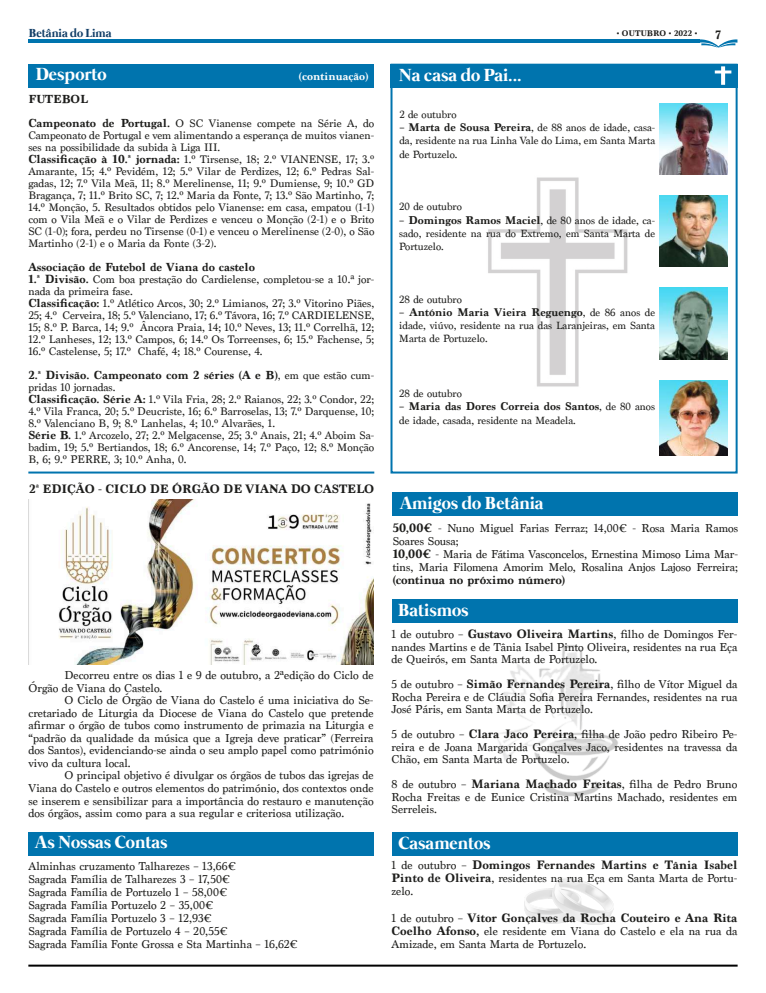
<style>
.page{position:relative;width:766px;height:993px;background:#fff}
.page>*{position:absolute;margin:0;border:0;box-sizing:border-box;transform-origin:0 0}
.t1{font:700 18px "Mermaid";color:#fff}
.t2{font:12px/12.5px "Marion";color:#1d1d1b;text-align:justify}
.t3{font:700 12px "Marion";color:#1d1d1b}
.t4{font:700 12px "Mermaid";color:#123e67}
.t5{font:11.5px/12px "Marion";color:#1d1d1b}
.t6{font:11px/13.2px "Marion";color:#1d1d1b;text-align:justify}
.t7{font:700 11px "Marion";color:#fff}
.t8{font:700 8px "Marion";color:#1d1d1b}
.s1{font-weight:700}
</style>
<div class="page">
<hr style="left:28px;top:39px;width:672px;height:4px;background:#0074ae">
<svg style="left:700px;top:39px;width:37px;height:9px"></svg>
<hr style="left:28px;top:964px;width:709px;height:2px;background:#000">
<img style="left:28px;top:499px;width:345px;height:165px">
<img style="left:496px;top:645px;width:122px;height:152px">
<img style="left:524px;top:878px;width:88px;height:46px">
<div style="left:390px;top:64px;width:347px;height:409px;border:2px solid #0074ae"></div>
<img style="left:488px;top:177px;width:140px;height:210px">
<div style="left:390px;top:64px;width:347px;height:23px;background:#0074ae"></div>
<svg style="left:721px;top:66px;width:4px;height:19px"></svg>
<hr style="left:714px;top:70px;width:17px;height:3px;background:#fff">
<div style="left:391px;top:598px;width:346px;height:24px;background:#0074ae"></div>
<div style="left:392px;top:492px;width:345px;height:24px;background:#0074ae"></div>
<div style="left:28px;top:831px;width:345px;height:24px;background:#0074ae"></div>
<div style="left:391px;top:831px;width:346px;height:24px;background:#0074ae"></div>
<img style="left:659px;top:103px;width:68px;height:71px">
<img style="left:659px;top:195px;width:68px;height:71px">
<img style="left:659px;top:288px;width:68px;height:71px">
<img style="left:659px;top:380px;width:68px;height:75px">
<hr style="left:28px;top:471px;width:346px;height:2px;background:#0074ae">
<div style="left:29px;top:64px;width:345px;height:23px;background:#0074ae"></div>
<p class="t4" style="left:29px;top:27px;width:84px">Betânia do Lima</p>
<p class="t8" style="left:616px;top:29px;width:82px">• OUTUBRO • 2022 •</p>
<h1 class="t1" style="left:36px;top:64px;width:72px">Desporto</h1>
<p class="t7" style="left:299px;top:70px;width:71px">(continuação)</p>
<p class="t5" style="left:28px;top:87px;width:347px;line-height:24px"><span class="s1">FUTEBOL<br>Campeonato de Portugal.</span> O SC Vianense compete na Série A, do</p>
<p class="t5" style="left:28px;top:129px;width:347px">Campeonato de Portugal e vem alimentando a esperança de muitos vianen&shy;ses na possibilidade da subida à Liga III.<br><span class="s1">Classificação à 10.ª jornada:</span> 1.º Tirsense, 18; 2.º VIANENSE, 17; 3.º Amarante, 15; 4.º Pevidém, 12; 5.º Vilar de Perdizes, 12; 6.º Pedras Sal&shy;gadas, 12; 7.º Vila Meã, 11; 8.º Merelinense, 11; 9.º Dumiense, 9; 10.º GD Bragança, 7; 11.º Brito SC, 7; 12.º Maria da Fonte, 7; 13.º São Martinho, 7; 14.º Monção, 5. Resultados obtidos pelo Vianense: em casa, empatou (1-1) com o Vila Meã e o Vilar de Perdizes e venceu o Monção (2-1) e o Brito SC (1-0); fora, perdeu no Tirsense (0-1) e venceu o Merelinense (2-0), o São Martinho (2-1) e o Maria da Fonte (3-2).</p>
<p class="t5" style="left:28px;top:261px;width:347px"><span class="s1">Associação de Futebol de Viana do castelo<br>1.ª Divisão.</span> Com boa prestação do Cardielense, completou-se a 10.ª jor&shy;nada da primeira fase.<br><span class="s1">Classificação:</span> 1.º Atlético Arcos, 30; 2.º Limianos, 27; 3.º Vitorino Piães, 25; 4.º Cerveira, 18; 5.º Valenciano, 17; 6.º Távora, 16; 7.º CARDIELENSE, 15; 8.º P. Barca, 14; 9.º Âncora Praia, 14; 10.º Neves, 13; 11.º Correlhã, 12; 12.º Lanheses, 12; 13.º Campos, 6; 14.º Os Torreenses, 6; 15.º Fachense, 5; 16.º Castelense, 5; 17.º Chafé, 4; 18.º Courense, 4.</p>
<p class="t5" style="left:28px;top:369px;width:347px"><span class="s1">2.ª Divisão. Campeonato com 2 séries (A e B)</span>, em que estão cum&shy;pridas 10 jornadas.<br><span class="s1">Classificação. Série A:</span> 1.º Vila Fria, 28; 2.º Raianos, 22; 3.º Condor, 22; 4.º Vila Franca, 20; 5.º Deucriste, 16; 6.º Barroselas, 13; 7.º Darquense, 10; 8.º Valenciano B, 9; 8.º Lanhelas, 4; 10.º Alvarães, 1.<br><span class="s1">Série B.</span> 1.º Arcozelo, 27; 2.º Melgacense, 25; 3.º Anais, 21; 4.º Aboim Sa&shy;badim, 19; 5.º Bertiandos, 18; 6.º Ancorense, 14; 7.º Paço, 12; 8.º Monção B, 6; 9.º PERRE, 3; 10.º Anha, 0.</p>
<h1 class="t1" style="left:399px;top:64px;width:124px">Na casa do Pai...</h1>
<p class="t6" style="left:399px;top:108px;width:59px">2 de outubro</p>
<p class="t6" style="left:399px;top:121px;width:257px"><span class="s1">– Marta de Sousa Pereira</span>, de 88 anos de idade, casa&shy;da, residente na rua Linha Vale do Lima, em Santa Marta de Portuzelo.</p>
<p class="t6" style="left:399px;top:200px;width:64px">20 de outubro</p>
<p class="t6" style="left:399px;top:213px;width:257px"><span class="s1">– Domingos Ramos Maciel</span>, de 80 anos de idade, ca&shy;sado, residente na rua do Extremo, em Santa Marta de Portuzelo.</p>
<p class="t6" style="left:399px;top:292px;width:64px">28 de outubro</p>
<p class="t6" style="left:399px;top:306px;width:257px"><span class="s1">– António Maria Vieira Reguengo</span>, de 86 anos de idade, viúvo, residente na rua das Laranjeiras, em Santa Marta de Portuzelo.</p>
<p class="t6" style="left:399px;top:387px;width:64px">28 de outubro</p>
<p class="t6" style="left:399px;top:400px;width:257px"><span class="s1">– Maria das Dores Correia dos Santos</span>, de 80 anos de idade, casada, residente na Meadela.</p>
<p class="t3" style="left:715px;top:28px;width:7px">7</p>
<p class="t3" style="left:29px;top:482px;width:346px">2ª EDIÇÃO - CICLO DE ÓRGÃO DE VIANA DO CASTELO</p>
<p class="t2" style="left:28px;top:669px;width:346px;text-indent:36px">Decorreu entre os dias 1 e 9 de outubro, a 2ªedição do Ciclo de<br>Órgão de Viana do Castelo.</p>
<p class="t2" style="left:28px;top:694px;width:346px;text-indent:36px">O Ciclo de Órgão de Viana do Castelo é uma iniciativa do Se&shy;cretariado de Liturgia da Diocese de Viana do Castelo que pretende afirmar o órgão de tubos como instrumento de primazia na Liturgia e “padrão da qualidade da música que a Igreja deve praticar” (Ferreira dos Santos), evidenciando-se ainda o seu amplo papel como património vivo da cultura local.</p>
<p class="t2" style="left:28px;top:769px;width:346px;text-indent:36px">O principal objetivo é divulgar os órgãos de tubos das igrejas de Viana do Castelo e outros elementos do património, dos contextos onde se inserem e sensibilizar para a importância do restauro e manutenção dos órgãos, assim como para a sua regular e criteriosa utilização.</p>
<h1 class="t1" style="left:400px;top:492px;width:145px">Amigos do Betânia</h1>
<p class="t2" style="left:392px;top:521px;width:347px;line-height:13px;text-align:left"><span class="s1">50,00€</span> - Nuno Miguel Farias Ferraz; 14,00€ - Rosa Maria Ramos Soares Sousa;<br><span class="s1">10,00€</span> - Maria de Fátima Vasconcelos, Ernestina Mimoso Lima Mar&shy;tins, Maria Filomena Amorim Melo, Rosalina Anjos Lajoso Ferreira;</p>
<p class="t3" style="left:392px;top:572px;width:174px">(continua no próximo número)</p>
<h1 class="t1" style="left:398px;top:599px;width:72px">Batismos</h1>
<p class="t2" style="left:391px;top:628px;width:347px">1 de outubro – <span class="s1">Gustavo Oliveira Martins</span>, filho de Domingos Fer&shy;nandes Martins e de Tânia Isabel Pinto Oliveira, residentes na rua Eça de Queirós, em Santa Marta de Portuzelo.</p>
<p class="t2" style="left:391px;top:678px;width:347px">5 de outubro – <span class="s1">Simão Fernandes Pereira</span>, filho de Vítor Miguel da Rocha Pereira e de Cláudia Sofia Pereira Fernandes, residentes na rua José Páris, em Santa Marta de Portuzelo.</p>
<p class="t2" style="left:391px;top:728px;width:347px">5 de outubro – <span class="s1">Clara Jaco Pereira</span>, filha de João pedro Ribeiro Pe&shy;reira e de Joana Margarida Gonçalves Jaco, residentes na travessa da Chão, em Santa Marta de Portuzelo.</p>
<p class="t2" style="left:391px;top:778px;width:347px">8 de outubro – <span class="s1">Mariana Machado Freitas</span>, filha de Pedro Bruno Rocha Freitas e de Eunice Cristina Martins Machado, residentes em Serreleis.</p>
<h1 class="t1" style="left:35px;top:831px;width:134px">As Nossas Contas</h1>
<h1 class="t1" style="left:398px;top:832px;width:94px">Casamentos</h1>
<p class="t2" style="left:391px;top:858px;width:347px;line-height:13px">1 de outubro – <span class="s1">Domingos Fernandes Martins e Tânia Isabel Pinto de Oliveira</span>, residentes na rua Eça em Santa Marta de Portu&shy;zelo.</p>
<p class="t2" style="left:391px;top:910px;width:347px;line-height:13px">1 de outubro – <span class="s1">Vítor Gonçalves da Rocha Couteiro e Ana Rita Coelho Afonso,</span> ele residente em Viana do Castelo e ela na rua da Amizade, em Santa Marta de Portuzelo.</p>
<p class="t2" style="left:28px;top:859px;width:270px;line-height:13px;text-align:left">Alminhas cruzamento Talharezes – 13,66€<br>Sagrada Família de Talharezes 3 – 17,50€<br>Sagrada Família de Portuzelo 1 – 58,00€<br>Sagrada Família Portuzelo 2 – 35,00€<br>Sagrada Família Portuzelo 3 – 12,93€<br>Sagrada Família de Portuzelo 4 – 20,55€<br>Sagrada Família Fonte Grossa e Sta Martinha – 16,62€</p>
</div>
